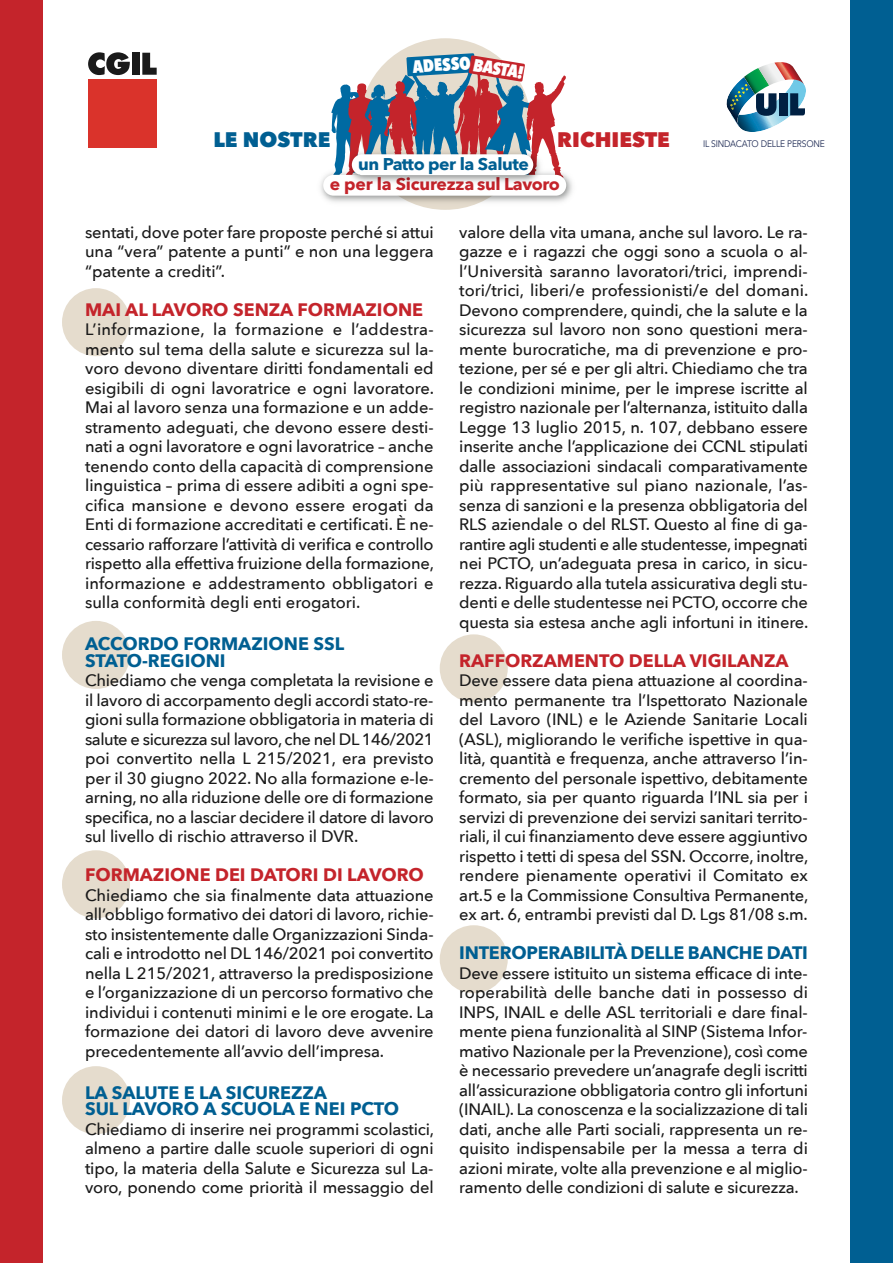
<style>
.page{position:relative;width:893px;height:1263px;background:#fff}
.page>*{position:absolute;margin:0;border:0;box-sizing:border-box;transform-origin:0 0}
.t1{font:800 21px "Avenir Next";color:#c4242b}
.t2{font:800 21px "Avenir Next";color:#005f92}
.t3{font:700 18px/16.5px "Avenir Next";color:#005f92}
.t4{font:700 18px "Avenir Next";color:#c4242b}
.t5{font:800 17.85px "Avenir Next Condensed";color:#fff}
.t6{font:700 16.95px "Avenir Next";letter-spacing:-.01em;color:#c4242b}
.t7{font:700 16.95px "Avenir Next";letter-spacing:-.025em;color:#005f92}
.t8{font:500 16.5px/19.5px "Avenir Next";letter-spacing:-.01em;color:#1a1a1a;text-align:justify}
.t9{font:9.45px "Avenir Next";letter-spacing:-.02em;color:#1c2852;scale:.9 1}
</style>
<div class="page">
<div style="left:359px;top:38px;width:172px;height:172px;background:#e5dccd;border-radius:50%"></div>
<svg style="left:88px;top:52px;width:42px;height:23px"></svg>
<div style="left:132px;top:53px;width:8px;height:22px;background:#1a1a1a"></div>
<svg style="left:142px;top:53px;width:15px;height:22px"></svg>
<div style="left:88px;top:79px;width:69px;height:68px;background:#da332b"></div>
<img style="left:726px;top:62px;width:80px;height:70px">
<div style="left:0;top:0;width:43px;height:1263px;background:#c4242b"></div>
<div style="left:850px;top:0;width:43px;height:1263px;background:#005f92"></div>
<img style="left:69px;top:625px;width:58px;height:57px">
<div style="left:62px;top:621px;width:68px;height:68px;background:#e5dccd;border-radius:50%"></div>
<div style="left:62px;top:288px;width:68px;height:68px;background:#e5dccd;border-radius:50%"></div>
<img style="left:66px;top:1073px;width:62px;height:59px">
<div style="left:62px;top:1066px;width:68px;height:68px;background:#e5dccd;border-radius:50%"></div>
<div style="left:62px;top:850px;width:68px;height:68px;background:#e5dccd;border-radius:50%"></div>
<img style="left:444px;top:642px;width:57px;height:58px">
<div style="left:440px;top:634px;width:68px;height:68px;background:#e5dccd;border-radius:50%"></div>
<div style="left:440px;top:925px;width:68px;height:68px;background:#e5dccd;border-radius:50%"></div>
<svg style="left:331px;top:53px;width:235px;height:113px"></svg>
<img style="left:320px;top:166px;width:252px;height:43px">
<div style="left:323px;top:175px;width:243px;height:21px;background:#fff;border-radius:10px"></div>
<img style="left:343px;top:145px;width:204px;height:37px">
<div style="left:352px;top:154px;width:181px;height:21px;background:#fff;border-radius:10px"></div>
<p class="t5" style="left:412px;top:55px;width:60px;rotate:-3deg">ADESSO</p>
<p class="t5" style="left:475px;top:53px;width:52px;rotate:9deg">BASTA!</p>
<p class="t2" style="left:213px;top:126px;width:118px">LE NOSTRE</p>
<p class="t1" style="left:557px;top:126px;width:114px">RICHIESTE</p>
<p class="t9" style="left:703px;top:138px;width:137px">IL SINDACATO DELLE PERSONE</p>
<p class="t7" style="left:358px;top:153px;width:172px">un Patto per la Salute</p>
<p class="t6" style="left:330px;top:173px;width:232px">e per la Sicurezza sul Lavoro</p>
<p class="t8" style="left:85px;top:223px;width:350px">sentati, dove poter fare proposte perché si attui una “vera” patente a punti” e non una leggera “patente a crediti”.</p>
<p class="t4" style="left:85px;top:298px;width:340px">MAI AL LAVORO SENZA FORMAZIONE</p>
<p class="t8" style="left:85px;top:320px;width:351px">L’informazione, la formazione e l’addestra&shy;mento sul tema della salute e sicurezza sul la&shy;voro devono diventare diritti fondamentali ed esigibili di ogni lavoratrice e ogni lavoratore.<br>Mai al lavoro senza una formazione e un adde&shy;stramento adeguati, che devono essere desti&shy;nati a ogni lavoratore e ogni lavoratrice – anche tenendo conto della capacità di comprensione linguistica – prima di essere adibiti a ogni spe&shy;cifica mansione e devono essere erogati da Enti di formazione accreditati e certificati. È ne&shy;cessario rafforzare l’attività di verifica e controllo rispetto alla effettiva fruizione della formazione, informazione e addestramento obbligatori e sulla conformità degli enti erogatori.</p>
<p class="t3" style="left:85px;top:636px;width:261px">ACCORDO FORMAZIONE SSL<br>STATO-REGIONI</p>
<p class="t8" style="left:85px;top:671px;width:350px">Chiediamo che venga completata la revisione e il lavoro di accorpamento degli accordi stato-re&shy;gioni sulla formazione obbligatoria in materia di salute e sicurezza sul lavoro, che nel DL 146/2021 poi convertito nella L 215/2021, era previsto per il 30 giugno 2022. No alla formazione e-le&shy;arning, no alla riduzione delle ore di formazione specifica, no a lasciar decidere il datore di lavoro sul livello di rischio attraverso il DVR.</p>
<p class="t4" style="left:85px;top:863px;width:340px">FORMAZIONE DEI DATORI DI LAVORO</p>
<p class="t8" style="left:85px;top:886px;width:350px">Chiediamo che sia finalmente data attuazione all’obbligo formativo dei datori di lavoro, richie&shy;sto insistentemente dalle Organizzazioni Sinda&shy;cali e introdotto nel DL 146/2021 poi convertito nella L 215/2021, attraverso la predisposizione e l’organizzazione di un percorso formativo che individui i contenuti minimi e le ore erogate. La formazione dei datori di lavoro deve avvenire precedentemente all’avvio dell’impresa.</p>
<p class="t3" style="left:85px;top:1085px;width:316px">LA SALUTE E LA SICUREZZA<br>SUL LAVORO A SCUOLA E NEI PCTO</p>
<p class="t8" style="left:85px;top:1120px;width:351px">Chiediamo di inserire nei programmi scolastici, almeno a partire dalle scuole superiori di ogni tipo, la materia della Salute e Sicurezza sul La&shy;voro, ponendo come priorità il messaggio del</p>
<p class="t8" style="left:459px;top:223px;width:351px">valore della vita umana, anche sul lavoro. Le ra&shy;gazze e i ragazzi che oggi sono a scuola o al&shy;l’Università saranno lavoratori/trici, imprendi&shy;tori/trici, liberi/e professionisti/e del domani.<br>Devono comprendere, quindi, che la salute e la sicurezza sul lavoro non sono questioni mera&shy;mente burocratiche, ma di prevenzione e pro&shy;tezione, per sé e per gli altri. Chiediamo che tra le condizioni minime, per le imprese iscritte al registro nazionale per l’alternanza, istituito dalla Legge 13 luglio 2015, n. 107, debbano essere inserite anche l’applicazione dei CCNL stipulati dalle associazioni sindacali comparativamente più rappresentative sul piano nazionale, l’as&shy;senza di sanzioni e la presenza obbligatoria del RLS aziendale o del RLST. Questo al fine di ga&shy;rantire agli studenti e alle studentesse, impegnati nei PCTO, un’adeguata presa in carico, in sicu&shy;rezza. Riguardo alla tutela assicurativa degli stu&shy;denti e delle studentesse nei PCTO, occorre che questa sia estesa anche agli infortuni in itinere.</p>
<p class="t4" style="left:459px;top:649px;width:331px">RAFFORZAMENTO DELLA VIGILANZA</p>
<p class="t8" style="left:459px;top:671px;width:351px">Deve essere data piena attuazione al coordina&shy;mento permanente tra l’Ispettorato Nazionale del Lavoro (INL) e le Aziende Sanitarie Locali (ASL), migliorando le verifiche ispettive in qua&shy;lità, quantità e frequenza, anche attraverso l’in&shy;cremento del personale ispettivo, debitamente formato, sia per quanto riguarda l’INL sia per i servizi di prevenzione dei servizi sanitari territo&shy;riali, il cui finanziamento deve essere aggiuntivo rispetto i tetti di spesa del SSN. Occorre, inoltre, rendere pienamente operativi il Comitato ex art.5 e la Commissione Consultiva Permanente, ex art. 6, entrambi previsti dal D. Lgs 81/08 s.m.</p>
<p class="t3" style="left:459px;top:945px;width:350px">INTEROPERABILITÀ DELLE BANCHE DATI</p>
<p class="t8" style="left:459px;top:964px;width:350px">Deve essere istituito un sistema efficace di inte&shy;roperabilità delle banche dati in possesso di INPS, INAIL e delle ASL territoriali e dare final&shy;mente piena funzionalità al SINP (Sistema Infor&shy;mativo Nazionale per la Prevenzione), così come è necessario prevedere un’anagrafe degli iscritti all’assicurazione obbligatoria contro gli infortuni (INAIL). La conoscenza e la socializzazione di tali dati, anche alle Parti sociali, rappresenta un re&shy;quisito indispensabile per la messa a terra di azioni mirate, volte alla prevenzione e al miglio&shy;ramento delle condizioni di salute e sicurezza.</p>
</div>
